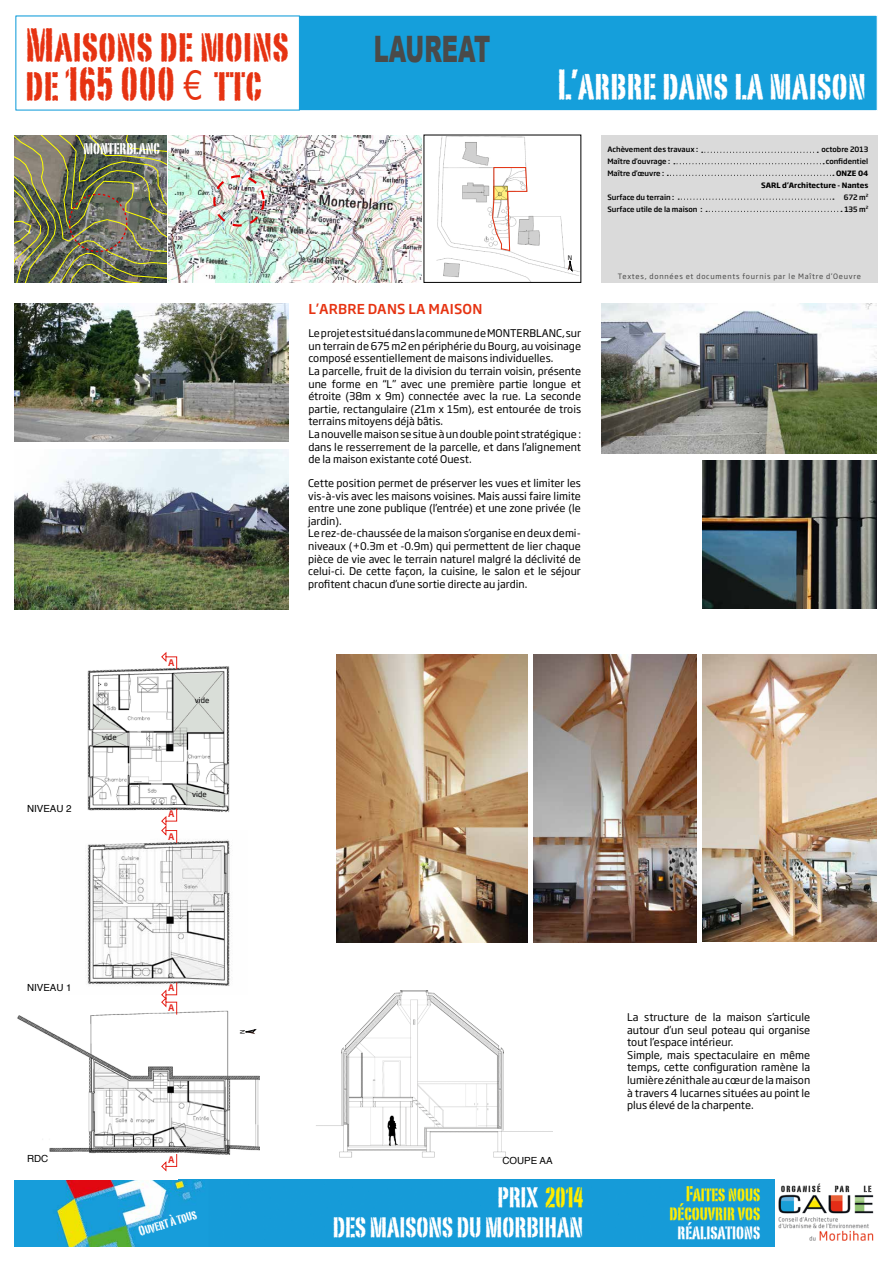
<style>
.page{position:relative;width:893px;height:1263px;background:#fff}
.page>*{position:absolute;margin:0;border:0;box-sizing:border-box;transform-origin:0 0}
.t1{font:45.75px/39px "Portago ITCTT";letter-spacing:.01em;color:#e63312}
.t2{font:41.25px "Portago ITCTT";letter-spacing:.01em;color:#fff}
.t3{font:900 36.45px "Arial";color:#4a4a49;scale:.62 1}
.t4{font:27.53px/30.1px "Portago ITCTT";color:#fff;text-align:right}
.t5{font:20.7px/18.8px "Portago ITCTT";color:#ffed00;text-align:right}
.t6{font:20.7px "Portago ITCTT";color:#fff}
.t7{font:18px "Portago ITCTT";color:#fff}
.t8{font:13.8px "Portago ITCTT";color:#fff}
.t9{font:500 13.5px "Soho Gothic Std";letter-spacing:.015em;color:#e63312}
.t10{font:10.5px/12.6px "Soho Gothic Std";color:#000}
.t11{font:10.35px "Portago ITCTT";letter-spacing:.14em;color:#000}
.t12{font:9.82px "Helvetica";color:#000}
.t13{font:500 9px "Soho Gothic Std";color:#e5231b}
.t14{font:7.5px "Soho Gothic Std";color:#000}
.t15{font:500 7.27px "Soho Gothic Std";color:#000}
.t16{font:7.27px "Soho Gothic Std";letter-spacing:.1em;color:#4a4a49}
.t17{font:700 7.27px/11.8px "Soho Gothic Std";color:#000;text-align:right}
.t18{font:6.23px "Soho Gothic Std";color:#000}
.s1{font-family:"Abadi";font-weight:300;font-stretch:condensed}
.s2{color:#ffed00}
</style>
<div class="page">
<div style="left:209px;top:1180px;width:566px;height:66px;background:#169bd8"></div>
<div style="left:15px;top:15px;width:863px;height:96px;background:#159fdb;border:1px solid #fff"></div>
<img style="left:778px;top:1194px;width:96px;height:47px">
<img style="left:15px;top:1180px;width:194px;height:66px">
<img style="left:436px;top:137px;width:143px;height:143px">
<svg style="left:492px;top:167px;width:36px;height:84px"></svg>
<svg style="left:494px;top:186px;width:14px;height:14px"></svg>
<img style="left:316px;top:990px;width:236px;height:168px">
<img style="left:17px;top:1003px;width:243px;height:164px">
<div style="left:16px;top:16px;width:284px;height:94px;background:#fff"></div>
<div style="left:601px;top:135px;width:277px;height:147px;background:#dadada"></div>
<img style="left:15px;top:135px;width:151px;height:147px">
<svg style="left:674px;top:163px;width:150px;height:1px"></svg>
<svg style="left:667px;top:175px;width:167px;height:1px"></svg>
<svg style="left:678px;top:199px;width:156px;height:1px"></svg>
<svg style="left:706px;top:211px;width:136px;height:1px"></svg>
<img style="left:168px;top:135px;width:253px;height:147px">
<img style="left:212px;top:174px;width:54px;height:54px">
<img style="left:601px;top:303px;width:276px;height:151px">
<img style="left:15px;top:449px;width:273px;height:161px">
<svg style="left:702px;top:152px;width:116px;height:1px"></svg>
<img style="left:15px;top:303px;width:273px;height:138px">
<svg style="left:568px;top:261px;width:4px;height:10px"></svg>
<img style="left:336px;top:655px;width:192px;height:287px">
<img style="left:87px;top:830px;width:145px;height:164px">
<img style="left:703px;top:461px;width:174px;height:147px">
<img style="left:534px;top:655px;width:163px;height:287px">
<img style="left:703px;top:654px;width:174px;height:288px">
<img style="left:87px;top:663px;width:143px;height:158px">
<svg style="left:161px;top:1153px;width:16px;height:19px"></svg>
<svg style="left:161px;top:982px;width:16px;height:33px"></svg>
<svg style="left:161px;top:808px;width:16px;height:36px"></svg>
<svg style="left:161px;top:652px;width:16px;height:18px"></svg>
<svg style="left:245px;top:1029px;width:11px;height:5px"></svg>
<h1 class="t1" style="left:25px;top:25px;width:265px">Maisons de moins de 165 000 <span class="s1">€</span> ttc</h1>
<h3 class="t3" style="left:374px;top:23px;width:189px">LAUREAT</h3>
<h3 class="t7" style="left:83px;top:136px;width:78px">monterblanc</h3>
<h2 class="t2" style="left:557px;top:59px;width:310px">L’arbre dans la maison</h2>
<p class="t18" style="left:568px;top:254px;width:6px">N</p>
<p class="t15" style="left:607px;top:145px;width:92px">Achèvement des travaux :</p>
<p class="t15" style="left:821px;top:145px;width:48px">octobre 2013</p>
<p class="t15" style="left:607px;top:157px;width:64px">Maître d’ouvrage :</p>
<p class="t15" style="left:826px;top:157px;width:44px">confidentiel</p>
<p class="t15" style="left:607px;top:169px;width:58px">Maître d’œuvre :</p>
<p class="t17" style="left:761px;top:168px;width:108px">ONZE 04<br>SARL d’Architecture - Nantes</p>
<p class="t15" style="left:607px;top:192px;width:68px">Surface du terrain :</p>
<p class="t15" style="left:844px;top:192px;width:26px">672 m<sup>2</sup></p>
<p class="t15" style="left:607px;top:204px;width:97px">Surface utile de la maison :</p>
<p class="t15" style="left:844px;top:204px;width:25px">135 m<sup>2</sup></p>
<p class="t16" style="left:618px;top:271px;width:245px">Textes, données et documents fournis par le Maître d’Oeuvre</p>
<p class="t9" style="left:309px;top:300px;width:175px">L’ARBRE DANS LA MAISON</p>
<p class="t10" style="left:308px;top:327px;width:274px">Le projet est situé dans la commune de MONTERBLANC, sur un terrain de 675 m2 en périphérie du Bourg, au voisinage composé essentiellement de maisons individuelles.<br>La parcelle, fruit de la division du terrain voisin, présente une forme en “L” avec une première partie longue et étroite (38m x 9m) connectée avec la rue. La seconde partie, rectangulaire (21m x 15m), est entourée de trois terrains mitoyens déjà bâtis.<br>La nouvelle maison se situe à un double point stratégique : dans le resserrement de la parcelle, et dans l’alignement de la maison existante coté Ouest.</p>
<p class="t12" style="left:27px;top:801px;width:46px">NIVEAU 2</p>
<p class="t14" style="left:102px;top:732px;width:16px">vide</p>
<p class="t13" style="left:168px;top:657px;width:8px">A</p>
<p class="t14" style="left:195px;top:695px;width:16px">vide</p>
<p class="t13" style="left:168px;top:808px;width:8px">A</p>
<p class="t13" style="left:168px;top:830px;width:8px">A</p>
<p class="t14" style="left:192px;top:789px;width:16px">vide</p>
<p class="t10" style="left:308px;top:477px;width:274px">Cette position permet de préserver les vues et limiter les vis-à-vis avec les maisons voisines. Mais aussi faire limite entre une zone publique (l’entrée) et une zone privée (le jardin).<br>Le rez-de-chaussée de la maison s’organise en deux demi&shy;niveaux (+0.3m et -0.9m) qui permettent de lier chaque pièce de vie avec le terrain naturel malgré la déclivité de celui-ci. De cette façon, la cuisine, le salon et le séjour profitent chacun d’une sortie directe au jardin.</p>
<p class="t12" style="left:27px;top:979px;width:46px">NIVEAU 1</p>
<p class="t12" style="left:27px;top:1151px;width:23px">RDC</p>
<p class="t13" style="left:168px;top:982px;width:8px">A</p>
<p class="t13" style="left:168px;top:1002px;width:8px">A</p>
<p class="t13" style="left:168px;top:1153px;width:8px">A</p>
<p class="t18" style="left:239px;top:1034px;width:6px;rotate:-90deg">N</p>
<p class="t12" style="left:502px;top:1153px;width:52px">COUPE AA</p>
<p class="t10" style="left:627px;top:1011px;width:185px">La structure de la maison s’articule autour d’un seul poteau qui organise tout l’espace intérieur.<br>Simple, mais spectaculaire en même temps, cette configuration ramène la lumière zénithale au cœur de la maison à travers 4 lucarnes situées au point le plus élevé de la charpente.</p>
<h3 class="t4" style="left:333px;top:1182px;width:252px">PRIX <span class="s2">2014<br></span>DES MAISONS DU MORBIHAN</h3>
<p class="t11" style="left:781px;top:1181px;width:41px">organisé</p>
<p class="t11" style="left:835px;top:1181px;width:16px">par</p>
<p class="t11" style="left:864px;top:1181px;width:9px">le</p>
<h3 class="t5" style="left:670px;top:1184px;width:92px">Faites nous découvrir vos</h3>
<h3 class="t8" style="left:137px;top:1223px;width:61px;rotate:-17deg">Ouvert à tous</h3>
<h3 class="t6" style="left:678px;top:1218px;width:84px">réalisations</h3>
</div>
